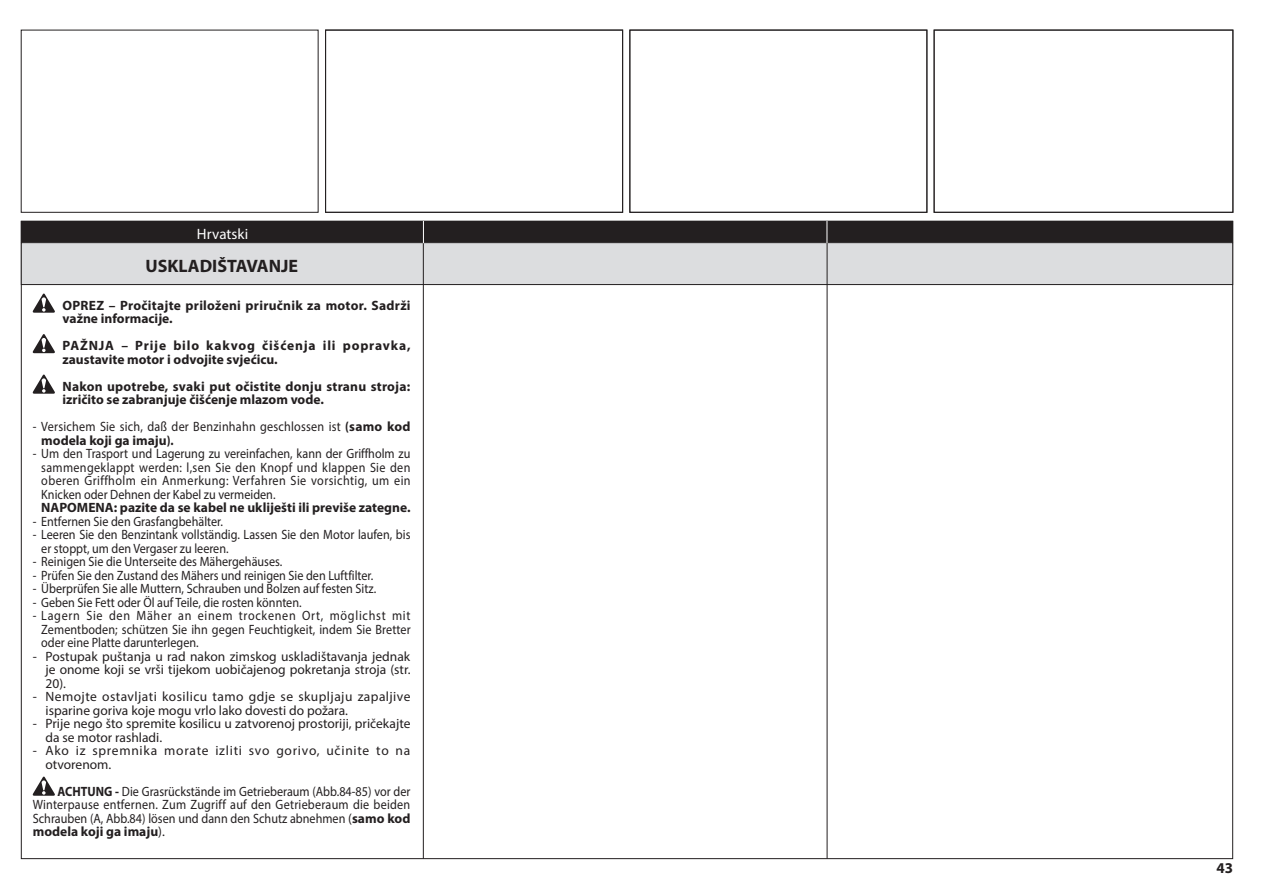
<style>
.page{position:relative;width:1263px;height:893px;background:#fff}
.page>*{position:absolute;margin:0;border:0;box-sizing:border-box;transform-origin:0 0}
.t1{font:700 18px "Myriad Pro";color:#231f20}
.t2{font:15px "Myriad Pro";color:#fff}
.t3{font:700 15px "Myriad Pro";color:#231f20}
.t4{font:13.5px/13.5px "Myriad Pro";color:#231f20;text-align:justify;scale:.9 1}
.t5{font:700 13.5px/13.5px "Myriad Pro";letter-spacing:.005em;color:#231f20}
.t6{font:13.5px/13.5px "Myriad Pro";color:#231f20;text-align:justify}
.t7{font:13.5px/13.5px "Myriad Pro";letter-spacing:.035em;color:#231f20}
.t8{font:700 13.5px/13.5px "Myriad Pro";letter-spacing:.05em;color:#231f20}
.t9{font:13.5px/13.5px "Myriad Pro";letter-spacing:.02em;color:#231f20;scale:.9 1}
.t10{font:13.5px/13.5px "Myriad Pro";letter-spacing:.055em;color:#231f20}
.s1{font-weight:700}
</style>
<div class="page">
<div style="left:21px;top:30px;width:297px;height:183px;border:1px solid #231f20"></div>
<div style="left:21px;top:243px;width:1212px;height:42px;background:#dcdddf"></div>
<div style="left:21px;top:242px;width:1212px;height:43px;border:1px solid #231f20"></div>
<div style="left:21px;top:221px;width:1212px;height:21px;background:#231f20"></div>
<div style="left:629px;top:30px;width:298px;height:183px;border:1px solid #231f20"></div>
<div style="left:325px;top:30px;width:298px;height:183px;border:1px solid #231f20"></div>
<div style="left:934px;top:30px;width:299px;height:183px;border:1px solid #231f20"></div>
<hr style="left:423px;top:221px;width:1px;height:638px;background:#231f20">
<svg style="left:423px;top:221px;width:1px;height:22px"></svg>
<hr style="left:827px;top:222px;width:1px;height:637px;background:#231f20">
<svg style="left:827px;top:221px;width:1px;height:22px"></svg>
<svg style="left:33px;top:294px;width:22px;height:19px"></svg>
<svg style="left:33px;top:334px;width:22px;height:19px"></svg>
<svg style="left:33px;top:375px;width:22px;height:19px"></svg>
<svg style="left:33px;top:777px;width:22px;height:19px"></svg>
<p class="t2" style="left:197px;top:225px;width:53px">Hrvatski</p>
<h1 class="t1" style="left:146px;top:254px;width:154px">USKLADIŠTAVANJE</h1>
<p class="t5" style="left:63px;top:298px;width:350px">OPREZ – Pročitajte priloženi priručnik za motor. Sadrži važne informacije.</p>
<p class="t8" style="left:63px;top:338px;width:350px">PAŽNJA – Prije bilo kakvog čišćenja ili popravka, zaustavite motor i odvojite svjećicu.</p>
<p class="t5" style="left:63px;top:379px;width:349px">Nakon upotrebe, svaki put očistite donju stranu stroja: izričito se zabranjuje čišćenje mlazom vode.</p>
<p class="t9" style="left:41px;top:420px;width:412px;text-indent:-9px">- Versichem Sie sich, daß der Benzinhahn geschlossen ist <span class="s1">(samo kod modela koji ga imaju).</span></p>
<p class="t4" style="left:41px;top:447px;width:412px;text-indent:-9px">- Um den Trasport und Lagerung zu vereinfachen, kann der Griffholm zu sammengeklappt werden: l,sen Sie den Knopf und klappen Sie den oberen Griffholm ein Anmerkung: Verfahren Sie vorsichtig, um ein Knicken oder Dehnen der Kabel zu vermeiden.</p>
<p class="t5" style="left:41px;top:500px;width:371px">NAPOMENA: pazite da se kabel ne ukliješti ili previše zategne.</p>
<p class="t4" style="left:33px;top:514px;width:213px">- Entfernen Sie den Grasfangbehälter.</p>
<p class="t4" style="left:41px;top:528px;width:412px;text-indent:-9px">- Leeren Sie den Benzintank vollständig. Lassen Sie den Motor laufen, bis er stoppt, um den Vergaser zu leeren.</p>
<p class="t4" style="left:33px;top:555px;width:279px">- Reinigen Sie die Unterseite des Mähergehäuses.</p>
<p class="t4" style="left:33px;top:568px;width:380px">- Prüfen Sie den Zustand des Mähers und reinigen Sie den Luftfilter.</p>
<p class="t4" style="left:33px;top:582px;width:383px">- Überprüfen Sie alle Muttern, Schrauben und Bolzen auf festen Sitz.</p>
<p class="t4" style="left:33px;top:595px;width:300px">- Geben Sie Fett oder Öl auf Teile, die rosten könnten.</p>
<p class="t4" style="left:41px;top:609px;width:412px;text-indent:-9px">- Lagern Sie den Mäher an einem trockenen Ort, möglichst mit Zementboden; schützen Sie ihn gegen Feuchtigkeit, indem Sie Bretter oder eine Platte darunterlegen.</p>
<p class="t6" style="left:46px;top:649px;width:366px;text-indent:-13px">- Postupak puštanja u rad nakon zimskog uskladištavanja jednak je onome koji se vrši tijekom uobičajenog pokretanja stroja (str.<br>20).</p>
<p class="t7" style="left:46px;top:690px;width:366px;text-indent:-13px">- Nemojte ostavljati kosilicu tamo gdje se skupljaju zapaljive isparine goriva koje mogu vrlo lako dovesti do požara.</p>
<p class="t6" style="left:46px;top:717px;width:366px;text-indent:-13px">- Prije nego što spremite kosilicu u zatvorenoj prostoriji, pričekajte da se motor rashladi.</p>
<p class="t10" style="left:46px;top:744px;width:366px;text-indent:-13px">- Ako iz spremnika morate izliti svo gorivo, učinite to na otvorenom.</p>
<p class="t4" style="left:33px;top:784px;width:421px;text-indent:25px"><span class="s1">ACHTUNG -</span> Die Grasrückstände im Getrieberaum (Abb.84-85) vor der Winterpause entfernen. Zum Zugriff auf den Getrieberaum die beiden Schrauben (A, Abb.84) lösen und dann den Schutz abnehmen (<span class="s1">samo kod modela koji ga imaju</span>).</p>
<p class="t3" style="left:1216px;top:858px;width:18px">43</p>
</div>
